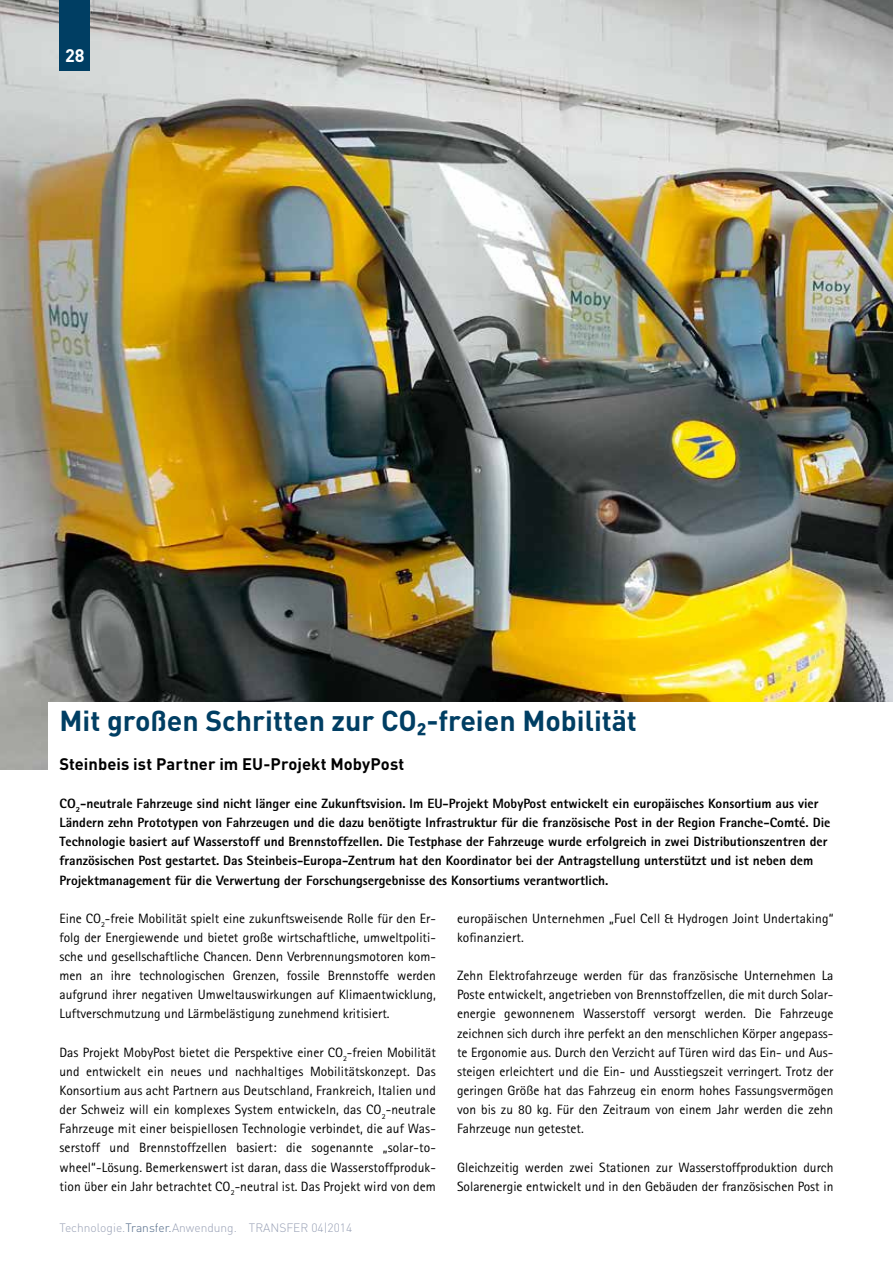
<style>
.page{position:relative;width:893px;height:1263px;background:#fff}
.page>*{position:absolute;margin:0;border:0;box-sizing:border-box;transform-origin:0 0}
.t1{font:700 28.5px "DINOT";color:#003e63}
.t2{font:700 18px "DINOT";color:#fff}
.t3{font:700 16.5px "DINOT";letter-spacing:.005em;color:#000}
.t4{font:13.5px/19.2px "Rotis Sans Serif";color:#000;text-align:justify}
.t5{font:800 13.5px/19.2px "Rotis Sans Serif";color:#000}
.t6{font:300 12px "DINOT";color:#98a0b5}
.s1{color:#4e6786}
</style>
<div class="page">
<img style="left:0;top:0;width:893px;height:770px">
<div style="left:49px;top:703px;width:844px;height:86px;background:#fff"></div>
<div style="left:60px;top:0;width:30px;height:71px;background:#003e63"></div>
<h2 class="t2" style="left:65px;top:43px;width:21px">28</h2>
<h1 class="t1" style="left:60px;top:702px;width:579px">Mit großen Schritten zur CO₂-freien Mobilität</h1>
<p class="t3" style="left:60px;top:753px;width:346px">Steinbeis ist Partner im EU-Projekt MobyPost</p>
<p class="t5" style="left:60px;top:794px;width:772px">CO<sub>2</sub>-neutrale Fahrzeuge sind nicht länger eine Zukunftsvision. Im EU-Projekt MobyPost entwickelt ein europäisches Konsortium aus vier Ländern zehn Prototypen von Fahrzeugen und die dazu benötigte Infrastruktur für die französische Post in der Region Franche-Comté. Die Technologie basiert auf Wasserstoff und Brennstoffzellen. Die Testphase der Fahrzeuge wurde erfolgreich in zwei Distributionszentren der französischen Post gestartet. Das Steinbeis-Europa-Zentrum hat den Koordinator bei der Antragstellung unterstützt und ist neben dem Projektmanagement für die Verwertung der Forschungsergebnisse des Konsortiums verantwortlich.</p>
<p class="t4" style="left:60px;top:908px;width:378px">Eine CO<sub>2</sub>-freie Mobilität spielt eine zukunftsweisende Rolle für den Er&shy;folg der Energiewende und bietet große wirtschaftliche, umweltpoliti&shy;sche und gesellschaftliche Chancen. Denn Verbrennungsmotoren kom&shy;men an ihre technologischen Grenzen, fossile Brennstoffe werden aufgrund ihrer negativen Umweltauswirkungen auf Klimaentwicklung, Luftverschmutzung und Lärmbelästigung zunehmend kritisiert.</p>
<p class="t4" style="left:60px;top:1042px;width:378px">Das Projekt MobyPost bietet die Perspektive einer CO<sub>2</sub>-freien Mobilität und entwickelt ein neues und nachhaltiges Mobilitätskonzept. Das Konsortium aus acht Partnern aus Deutschland, Frankreich, Italien und der Schweiz will ein komplexes System entwickeln, das CO<sub>2</sub>-neutrale Fahrzeuge mit einer beispiellosen Technologie verbindet, die auf Was&shy;serstoff und Brennstoffzellen basiert: die sogenannte „solar-to&shy;wheel“-Lösung. Bemerkenswert ist daran, dass die Wasserstoffproduk&shy;tion über ein Jahr betrachtet CO<sub>2</sub>-neutral ist. Das Projekt wird von dem</p>
<p class="t6" style="left:60px;top:1220px;width:294px">Technologie.<span class="s1">Transfer.</span>Anwendung. TRANSFER 04|2014</p>
<p class="t4" style="left:457px;top:908px;width:378px">europäischen Unternehmen „Fuel Cell &amp; Hydrogen Joint Undertaking“ kofinanziert.</p>
<p class="t4" style="left:457px;top:966px;width:378px">Zehn Elektrofahrzeuge werden für das französische Unternehmen La Poste entwickelt, angetrieben von Brennstoffzellen, die mit durch Solar&shy;energie gewonnenem Wasserstoff versorgt werden. Die Fahrzeuge zeichnen sich durch ihre perfekt an den menschlichen Körper angepass&shy;te Ergonomie aus. Durch den Verzicht auf Türen wird das Ein- und Aus&shy;steigen erleichtert und die Ein- und Ausstiegszeit verringert. Trotz der geringen Größe hat das Fahrzeug ein enorm hohes Fassungsvermögen von bis zu 80 kg. Für den Zeitraum von einem Jahr werden die zehn Fahrzeuge nun getestet.</p>
<p class="t4" style="left:457px;top:1157px;width:378px">Gleichzeitig werden zwei Stationen zur Wasserstoffproduktion durch<br>Solarenergie entwickelt und in den Gebäuden der französischen Post in</p>
</div>
